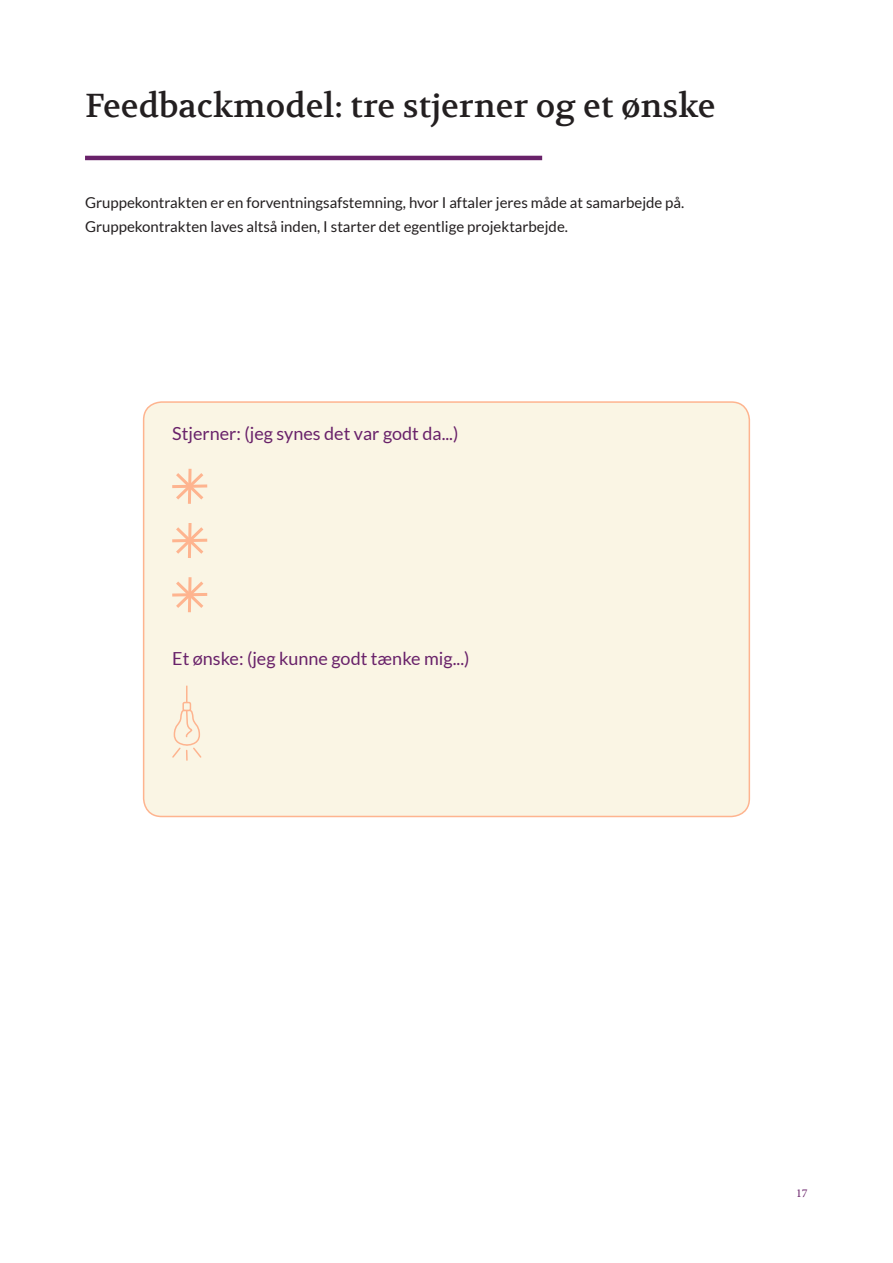
<style>
.page{position:relative;width:893px;height:1263px;background:#fff}
.page>*{position:absolute;margin:0;border:0;box-sizing:border-box;transform-origin:0 0}
.Overskrift_2{font:33px "Volkhov";color:#231f20}
.Brødtekst{font:18px "Lato";color:#69226a}
.Overskrift_3{font:15px/24px "Lato";color:#231f20}
.t1{font:12px "Minion Pro";color:#69226a}
</style>
<div class="page">
<hr style="left:85px;top:156px;width:457px;height:4px;background:#69226a">
<div style="left:144px;top:402px;width:605px;height:414px;background:#faf5e4;border-radius:18px"></div>
<div style="left:143px;top:401px;width:607px;height:416px;border:2px solid #feb48f;border-radius:18px"></div>
<svg style="left:172px;top:468px;width:36px;height:36px"></svg>
<svg style="left:172px;top:523px;width:36px;height:35px"></svg>
<svg style="left:172px;top:577px;width:36px;height:36px"></svg>
<hr style="left:186px;top:686px;width:2px;height:22px;background:#feb48f">
<svg style="left:172px;top:710px;width:30px;height:50px"></svg>
<div style="left:183px;top:702px;width:7px;height:8px;background:#faf5e4;border-radius:2px"></div>
<div style="left:182px;top:702px;width:9px;height:9px;border:2px solid #feb48f;border-radius:2px"></div>
<p class="Overskrift_2" style="left:85px;top:85px;width:632px">Feedbackmodel: tre stjerner og et ønske</p>
<p class="Overskrift_3" style="left:85px;top:190px;width:601px">Gruppekontrakten er en forventningsafstemning, hvor I aftaler jeres måde at samarbejde på.<br>Gruppekontrakten laves altså inden, I starter det egentlige projektarbejde.</p>
<p class="Brødtekst" style="left:172px;top:423px;width:288px">Stjerner: (jeg synes det var godt da...)</p>
<p class="Brødtekst" style="left:172px;top:649px;width:299px">Et ønske: (jeg kunne godt tænke mig...)</p>
<p class="t1" style="left:796px;top:1185px;width:13px">17</p>
</div>
